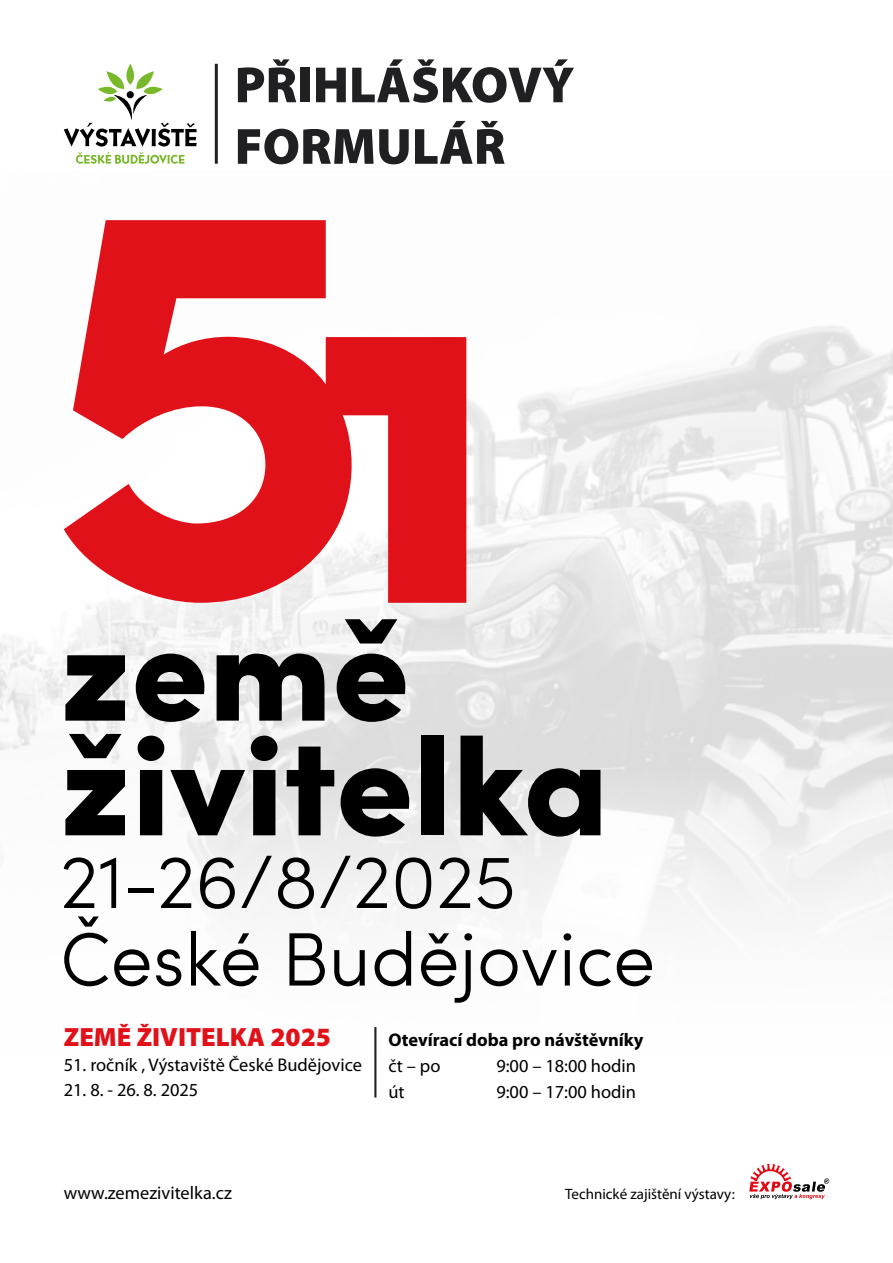
<style>
.page{position:relative;width:893px;height:1263px;background:#fff}
.page>*{position:absolute;margin:0;border:0;box-sizing:border-box;transform-origin:0 0}
.t1{font:900 51.3px/61.5px "Myriad Pro";color:#202022}
.t2{font:900 26.4px "Myriad Pro";color:#e1111a}
.t3{font:18.3px "Myriad Pro";color:#000}
.t4{font:700 18.3px "Myriad Pro";color:#000}
.t5{font:15px "Myriad Pro";color:#000}
</style>
<div class="page">
<img style="left:0;top:326px;width:893px;height:755px">
<svg style="left:64px;top:64px;width:133px;height:100px"></svg>
<hr style="left:215px;top:64px;width:3px;height:100px;background:#202022">
<svg style="left:749px;top:1164px;width:80px;height:35px"></svg>
<hr style="left:374px;top:1027px;width:2px;height:70px;background:#202022">
<svg style="left:64px;top:220px;width:288px;height:383px;fill:#e1111a"></svg>
<svg style="left:326px;top:337px;width:140px;height:266px"></svg>
<svg style="left:65px;top:655px;width:60px;height:66px;background:#363636"></svg>
<svg style="left:136px;top:654px;width:68px;height:68px"></svg>
<svg style="left:217px;top:654px;width:107px;height:67px;background:#464646"></svg>
<svg style="left:337px;top:619px;width:68px;height:103px"></svg>
<svg style="left:65px;top:734px;width:60px;height:101px"></svg>
<svg style="left:138px;top:736px;width:26px;height:99px"></svg>
<svg style="left:170px;top:770px;width:75px;height:65px"></svg>
<svg style="left:251px;top:736px;width:27px;height:99px;background:#3b3b3b"></svg>
<svg style="left:287px;top:746px;width:47px;height:89px;background:#646464"></svg>
<svg style="left:341px;top:768px;width:68px;height:68px;background:#484848"></svg>
<div style="left:421px;top:736px;width:23px;height:99px;background:#000"></div>
<svg style="left:64px;top:916px;width:44px;height:70px"></svg>
<svg style="left:114px;top:949px;width:35px;height:37px"></svg>
<svg style="left:156px;top:949px;width:25px;height:37px"></svg>
<svg style="left:191px;top:931px;width:67px;height:55px"></svg>
<svg style="left:289px;top:933px;width:36px;height:52px"></svg>
<svg style="left:334px;top:950px;width:31px;height:36px"></svg>
<svg style="left:375px;top:931px;width:36px;height:55px"></svg>
<svg style="left:421px;top:933px;width:51px;height:70px"></svg>
<svg style="left:481px;top:949px;width:76px;height:37px"></svg>
<svg style="left:563px;top:933px;width:8px;height:52px"></svg>
<svg style="left:580px;top:949px;width:31px;height:37px"></svg>
<svg style="left:617px;top:949px;width:35px;height:37px"></svg>
<svg style="left:460px;top:736px;width:140px;height:100px;background:#696969"></svg>
<svg style="left:64px;top:857px;width:30px;height:51px"></svg>
<svg style="left:101px;top:857px;width:15px;height:51px"></svg>
<div style="left:129px;top:888px;width:25px;height:5px;background:#000"></div>
<svg style="left:161px;top:857px;width:30px;height:51px"></svg>
<svg style="left:200px;top:857px;width:35px;height:52px"></svg>
<svg style="left:241px;top:856px;width:31px;height:52px"></svg>
<svg style="left:278px;top:857px;width:36px;height:52px"></svg>
<svg style="left:320px;top:856px;width:67px;height:52px"></svg>
<svg style="left:396px;top:857px;width:35px;height:52px"></svg>
<svg style="left:440px;top:857px;width:30px;height:51px"></svg>
<svg style="left:478px;top:858px;width:34px;height:51px"></svg>
<h1 class="t1" style="left:235px;top:55px;width:341px">PŘIHLÁŠKOVÝ<br>FORMULÁŘ</h1>
<h2 class="t2" style="left:64px;top:1022px;width:269px">ZEMĚ ŽIVITELKA 2025</h2>
<p class="t3" style="left:64px;top:1054px;width:300px">51. ročník , Výstaviště České Budějovice</p>
<p class="t3" style="left:64px;top:1079px;width:136px">21. 8. - 26. 8. 2025</p>
<p class="t4" style="left:388px;top:1028px;width:257px">Otevírací doba pro návštěvníky</p>
<p class="t3" style="left:388px;top:1054px;width:54px">čt – po</p>
<p class="t3" style="left:496px;top:1054px;width:141px">9:00 – 18:00 hodin</p>
<p class="t3" style="left:388px;top:1080px;width:18px">út</p>
<p class="t3" style="left:496px;top:1080px;width:141px">9:00 – 17:00 hodin</p>
<p class="t3" style="left:64px;top:1182px;width:170px">www.zemezivitelka.cz</p>
<p class="t5" style="left:565px;top:1185px;width:171px">Technické zajištění výstavy:</p>
</div>
